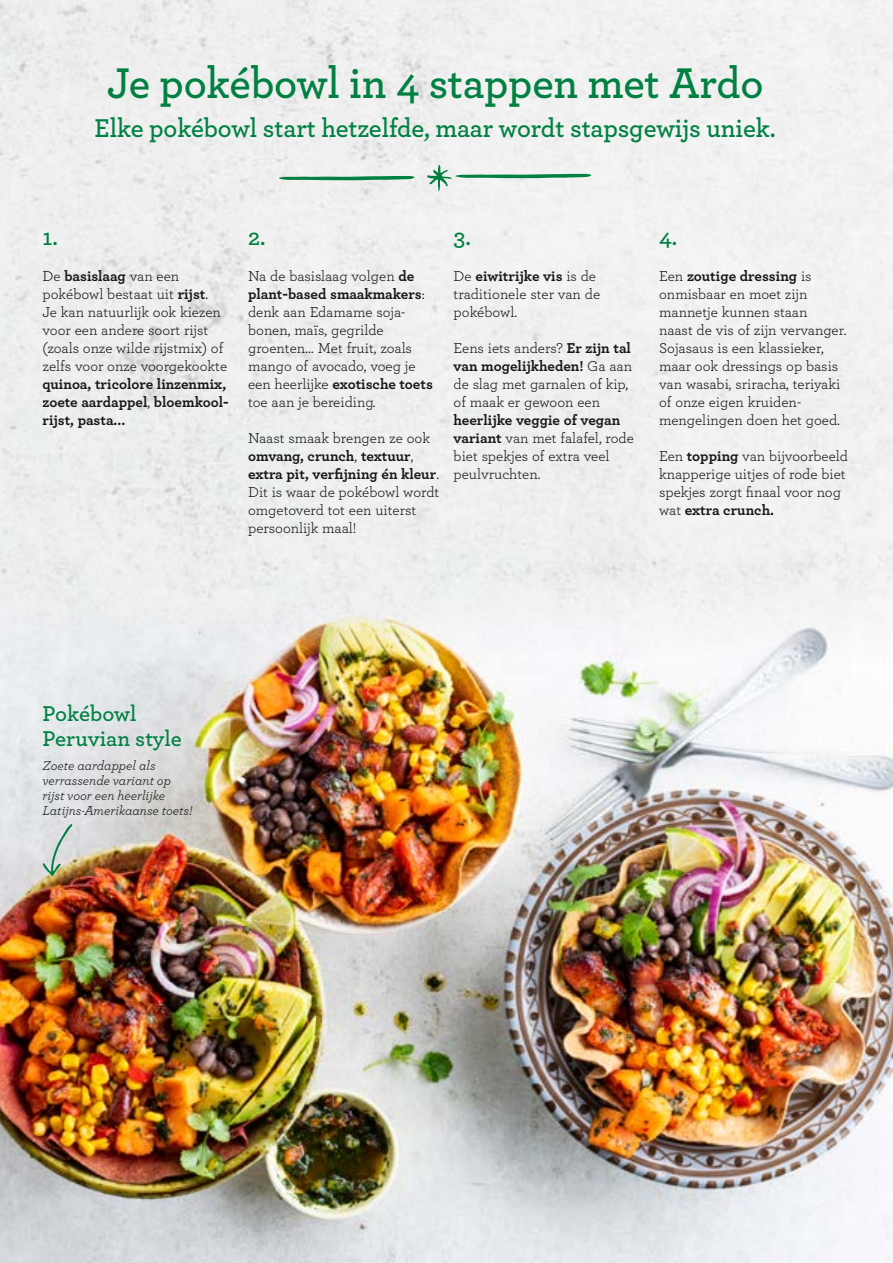
<style>
.page{position:relative;width:893px;height:1263px;background:#fff}
.page>*{position:absolute;margin:0;border:0;box-sizing:border-box;transform-origin:0 0}
.t1{font:600 45px "Archer";letter-spacing:-.005em;color:#008142}
.t2{font:600 27px "Archer";letter-spacing:-.005em;color:#008142}
.t3{font:600 23.85px "Archer";color:#008142}
.t4{font:600 22.5px/25px "Archer";color:#008142}
.t5{font:15px/18px "Archer";color:#181716}
.t6{font:700 15px/18px "Archer";color:#181716}
.t7{font:italic 13.5px/15px "Archer";color:#181716}
.s1{font-weight:700}
.s2{font-weight:400}
</style>
<div class="page">
<svg style="left:279px;top:176px;width:136px;height:4px"></svg>
<svg style="left:427px;top:165px;width:165px;height:26px"></svg>
<img style="left:0;top:557px;width:893px;height:706px">
<svg style="left:42px;top:823px;width:31px;height:53px;background:#c4cdc1"></svg>
<h1 class="t1" style="left:107px;top:50px;width:658px">Je pokébowl in 4 stappen met Ardo</h1>
<h2 class="t2" style="left:95px;top:108px;width:683px">Elke pokébowl start hetzelfde, maar wordt stapsgewijs uniek.</h2>
<h3 class="t3" style="left:43px;top:219px;width:17px">1.</h3>
<p class="t5" style="left:43px;top:266px;width:186px">De <span class="s1">basislaag</span> van een pokébowl bestaat uit <span class="s1">rijst</span>.<br>Je kan natuurlijk ook kiezen voor een andere soort rijst (zoals onze wilde rijstmix) of zelfs voor onze voorgekookte</p>
<p class="t6" style="left:43px;top:374px;width:188px">quinoa, tricolore linzenmix, zoete aardappel<span class="s2">,</span> bloemkool&shy;rijst, pasta...</p>
<h3 class="t3" style="left:248px;top:219px;width:19px">2.</h3>
<p class="t5" style="left:248px;top:266px;width:186px">Na de basislaag volgen <span class="s1">de plant-based smaakmakers</span>: denk aan Edamame soja&shy;bonen, maïs, gegrilde groenten… Met fruit, zoals mango of avocado, voeg je een heerlijke <span class="s1">exotische toets </span>toe aan je bereiding.</p>
<p class="t5" style="left:248px;top:428px;width:193px">Naast smaak brengen ze ook <span class="s1">omvang, crunch</span>, <span class="s1">textuur</span>, <span class="s1">extra pit, verfijning én kleur</span>.<br>Dit is waar de pokébowl wordt omgetoverd tot een uiterst persoonlijk maal!</p>
<h3 class="t3" style="left:454px;top:219px;width:19px">3.</h3>
<p class="t5" style="left:454px;top:266px;width:148px">De <span class="s1">eiwitrijke vis</span> is de traditionele ster van de pokébowl.</p>
<p class="t5" style="left:454px;top:338px;width:180px">Eens iets anders? <span class="s1">Er zijn tal van mogelijkheden!</span> Ga aan de slag met garnalen of kip, of maak er gewoon een</p>
<p class="t5" style="left:454px;top:410px;width:182px"><span class="s1">heerlijke veggie of vegan variant</span> van met falafel, rode biet spekjes of extra veel peulvruchten.</p>
<h3 class="t3" style="left:659px;top:219px;width:20px">4.</h3>
<p class="t5" style="left:659px;top:266px;width:189px">Een <span class="s1">zoutige dressing</span> is onmisbaar en moet zijn mannetje kunnen staan<br>naast de vis of zijn vervanger.<br>Sojasaus is een klassieker, maar ook dressings op basis van wasabi, sriracha, teriyaki of onze eigen kruiden&shy;mengelingen doen het goed.</p>
<p class="t5" style="left:659px;top:446px;width:190px">Een <span class="s1">topping</span> van bijvoorbeeld knapperige uitjes of rode biet spekjes zorgt finaal voor nog wat <span class="s1">extra crunch.</span></p>
<h3 class="t4" style="left:43px;top:700px;width:141px">Pokébowl<br>Peruvian style</h3>
<p class="t7" style="left:43px;top:757px;width:151px">Zoete aardappel als verrassende variant op rijst voor een heerlijke<br>Latijns-Amerikaanse toets!</p>
</div>
